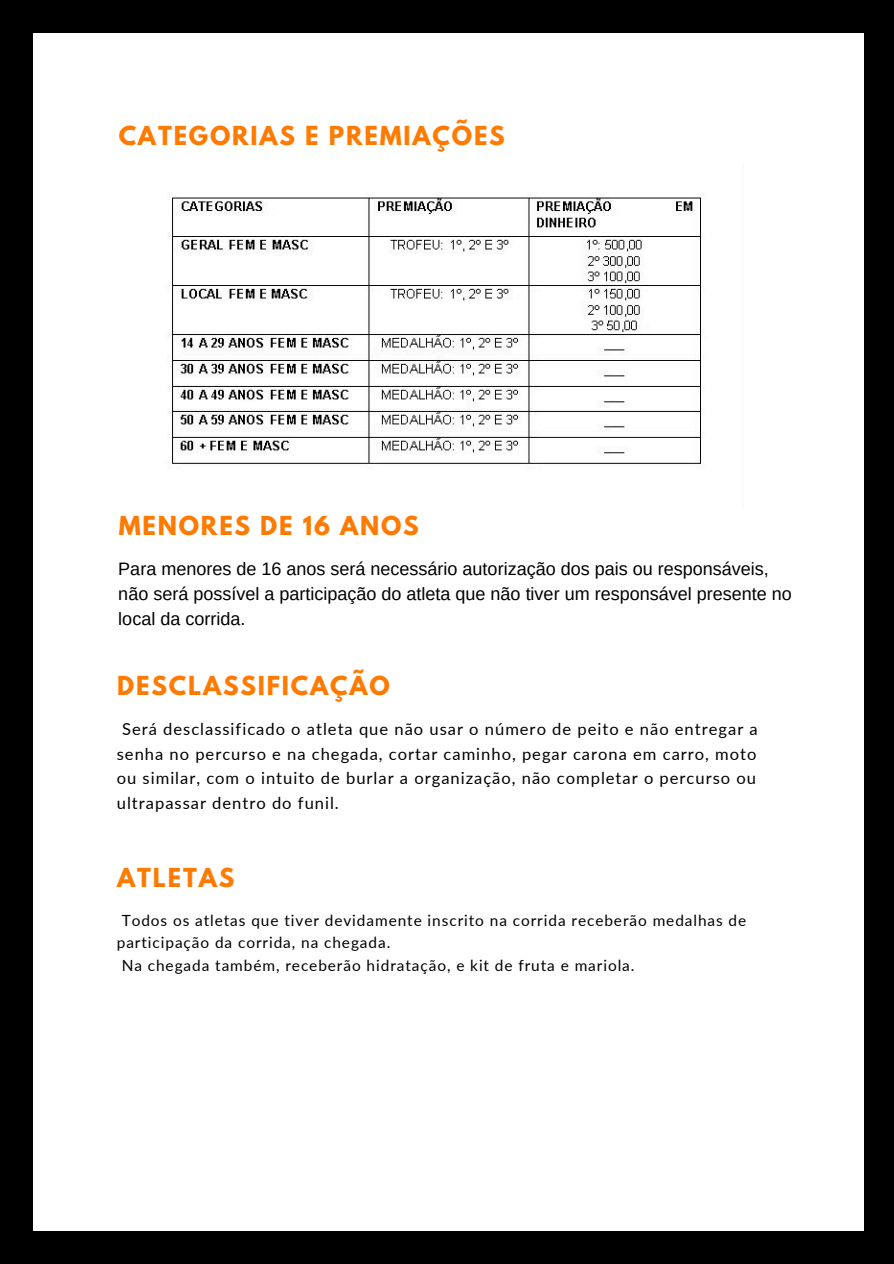
<style>
.page{position:relative;width:894px;height:1264px;background:#fff}
.page>*{position:absolute;margin:0;border:0;box-sizing:border-box;transform-origin:0 0}
.t1{font:700 23.1px "League Spartan";letter-spacing:.08em;color:#ff7a00}
.t2{font:18px/24.8px "Arimo";color:#000}
.t3{font:16.5px/24.8px "Lato";letter-spacing:.06em;color:#000;text-align:justify}
.t4{font:15.45px/22.5px "Lato";letter-spacing:.06em;color:#000}
</style>
<div class="page">
<div style="left:0;top:0;width:893px;height:1263px;background:#000"></div>
<div style="left:34px;top:33px;width:829px;height:1197px;background:#fff"></div>
<img style="left:169px;top:197px;width:532px;height:267px">
<p class="t1" style="left:119px;top:124px;width:387px">CATEGORIAS E PREMIAÇÕES</p>
<p class="t1" style="left:119px;top:514px;width:301px">MENORES DE 16 ANOS</p>
<h1 class="t2" style="left:118px;top:556px;width:675px">Para menores de 16 anos será necessário autorização dos pais ou responsáveis, não será possível a participação do atleta que não tiver um responsável presente no local da corrida.</h1>
<h1 class="t1" style="left:117px;top:674px;width:274px">DESCLASSIFICAÇÃO</h1>
<p class="t3" style="left:117px;top:716px;width:642px;text-indent:5px">Será desclassificado o atleta que não usar o número de peito e não entregar a senha no percurso e na chegada, cortar caminho, pegar carona em carro, moto ou similar, com o intuito de burlar a organização, não completar o percurso ou ultrapassar dentro do funil.</p>
<h1 class="t1" style="left:117px;top:866px;width:119px">ATLETAS</h1>
<h2 class="t4" style="left:117px;top:908px;width:631px;text-indent:5px">Todos os atletas que tiver devidamente inscrito na corrida receberão medalhas de participação da corrida, na chegada.</h2>
<h1 class="t4" style="left:122px;top:953px;width:514px">Na chegada também, receberão hidratação, e kit de fruta e mariola.</h1>
</div>
